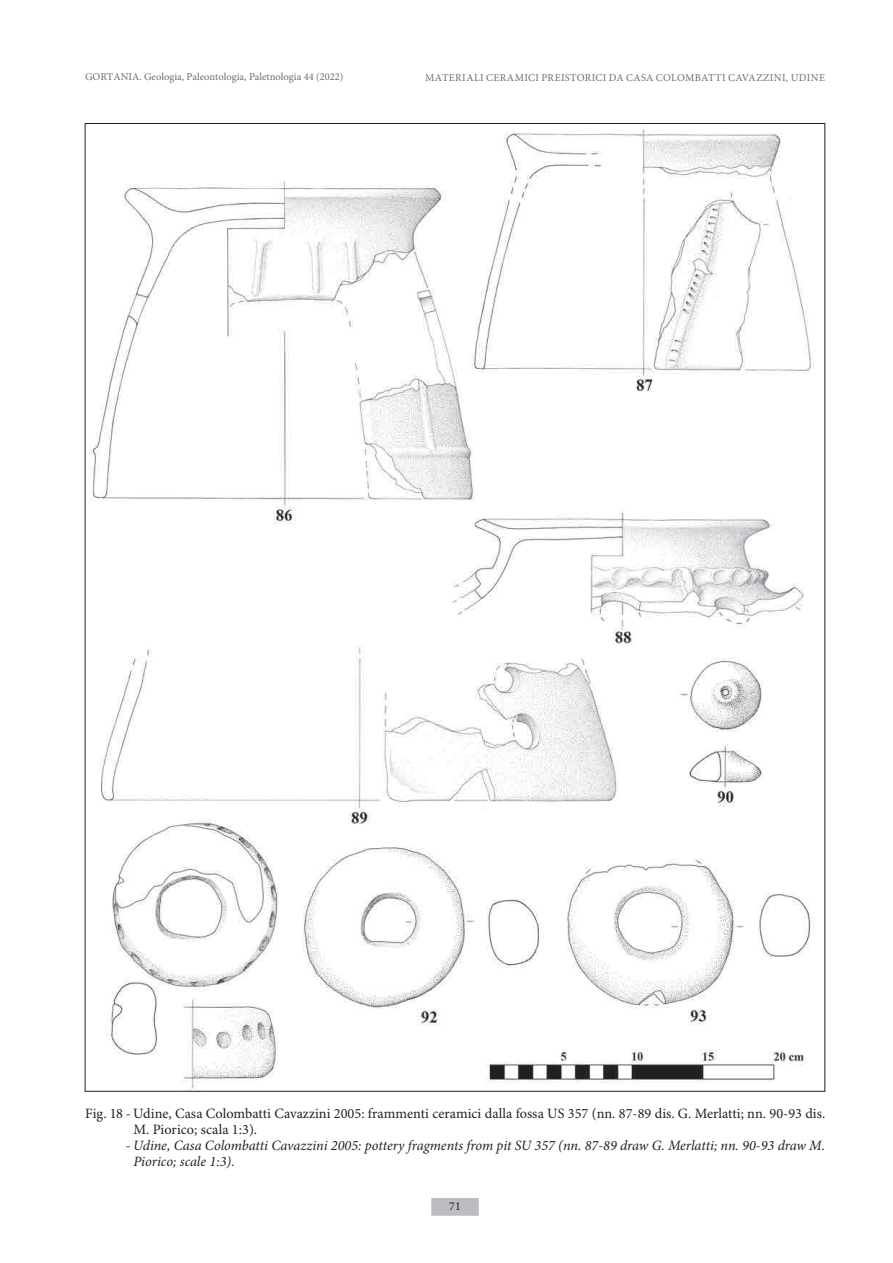
<style>
.page{position:relative;width:893px;height:1263px;background:#fff}
.page>*{position:absolute;margin:0;border:0;box-sizing:border-box;transform-origin:0 0}
.t1{font:14.25px/15.8px "Minion Pro";letter-spacing:.005em;color:#231f20}
.t2{font:italic 14.25px/15.8px "Minion Pro";letter-spacing:.005em;color:#231f20}
.t3{font:12px "Minion Pro";color:#231f20}
.t4{font:10.5px "Minion Pro";letter-spacing:.03em;color:#6c6d70}
.t5{font:10.5px "Minion Pro";color:#6c6d70}
</style>
<div class="page">
<div style="left:432px;top:1198px;width:46px;height:17px;background:#bcbdc0"></div>
<img style="left:89px;top:129px;width:726px;height:960px">
<p class="t5" style="left:85px;top:71px;width:260px">GORTANIA. Geologia, Paleontologia, Paletnologia 44 (2022)</p>
<p class="t4" style="left:425px;top:71px;width:401px">MATERIALI CERAMICI PREISTORICI DA CASA COLOMBATTI CAVAZZINI, UDINE</p>
<p class="t1" style="left:133px;top:1106px;width:693px;text-indent:-48px">Fig. 18 - Udine, Casa Colombatti Cavazzini 2005: frammenti ceramici dalla fossa US 357 (nn. 87-89 dis. G. Merlatti; nn. 90-93 dis.<br>M. Piorico; scala 1:3).</p>
<p class="t2" style="left:133px;top:1137px;width:693px;text-indent:-8px">- Udine, Casa Colombatti Cavazzini 2005: pottery fragments from pit SU 357 (nn. 87-89 draw G. Merlatti; nn. 90-93 draw M.<br>Piorico; scale 1:3).</p>
<p class="t3" style="left:449px;top:1199px;width:13px">71</p>
</div>
